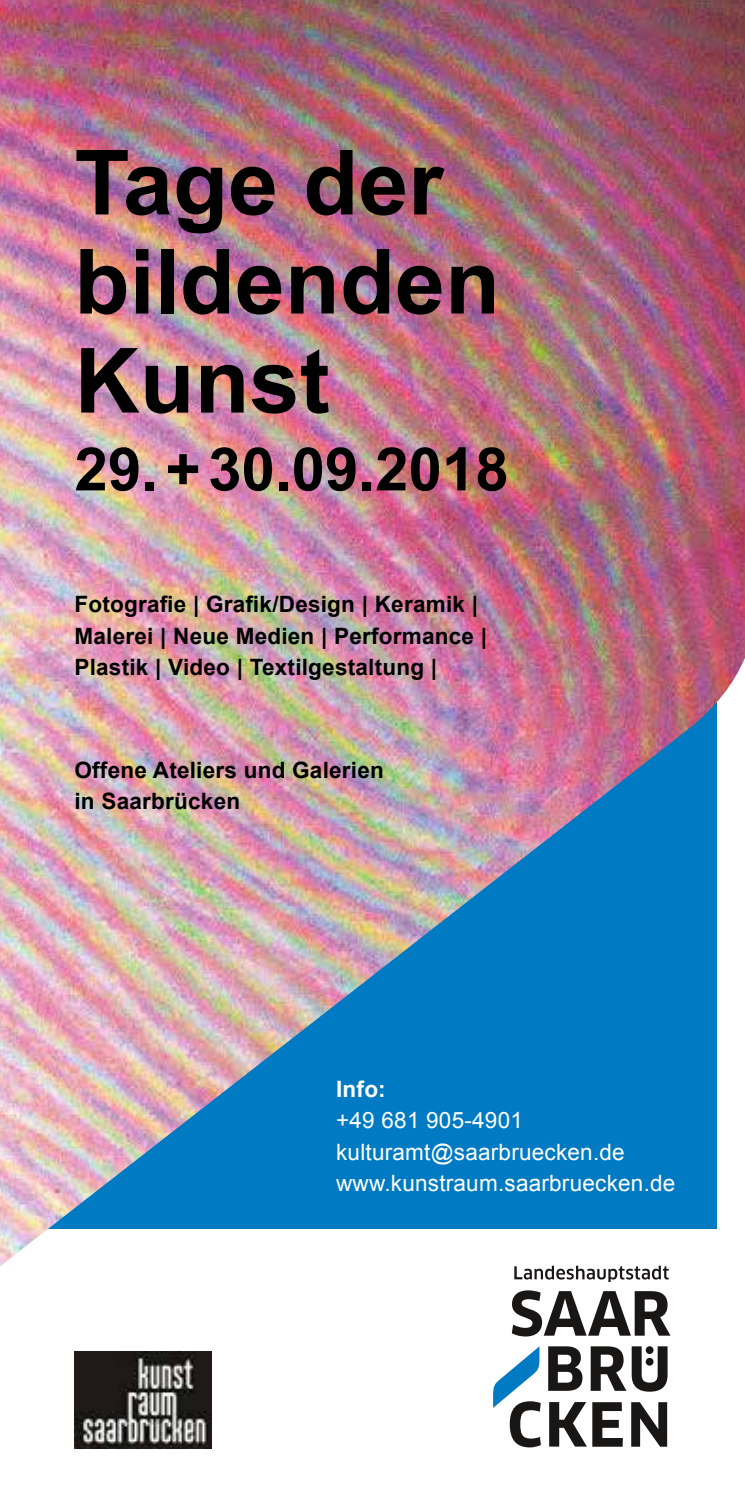
<style>
.page{position:relative;width:745px;height:1489px;background:#fff}
.page>*{position:absolute;margin:0;border:0;box-sizing:border-box;transform-origin:0 0}
.t1{font:700 90px/99px "Arial";color:#000}
.t2{font:700 60px "Arial";color:#000}
.t3{font:700 22.5px/31.5px "Arial";letter-spacing:.01em;color:#000}
.t4{font:22.5px/31.5px "Arial";letter-spacing:.01em;color:#fff}
.t5{font:700 22.5px "Arial";color:#fff}
</style>
<div class="page">
<img style="left:74px;top:1351px;width:137px;height:96px">
<svg style="left:514px;top:1266px;width:154px;height:15px"></svg>
<svg style="left:493px;top:1290px;width:177px;height:157px"></svg>
<img style="left:0;top:0;width:744px;height:1266px">
<h1 class="t1" style="left:74px;top:136px;width:427px">Tage der bildenden<br>Kunst</h1>
<h2 class="t2" style="left:74px;top:429px;width:435px">29. + 30.09.2018</h2>
<p class="t3" style="left:74px;top:589px;width:414px">Fotografie | Grafik/Design | Keramik |<br>Malerei | Neue Medien | Performance |<br>Plastik | Video | Textilgestaltung |</p>
<p class="t3" style="left:74px;top:754px;width:311px">Offene Ateliers und Galerien in Saarbrücken</p>
<p class="t5" style="left:336px;top:1073px;width:51px">Info:</p>
<p class="t4" style="left:336px;top:1104px;width:340px">+49 681 905-4901 kulturamt@saarbruecken.de www.kunstraum.saarbruecken.de</p>
</div>
